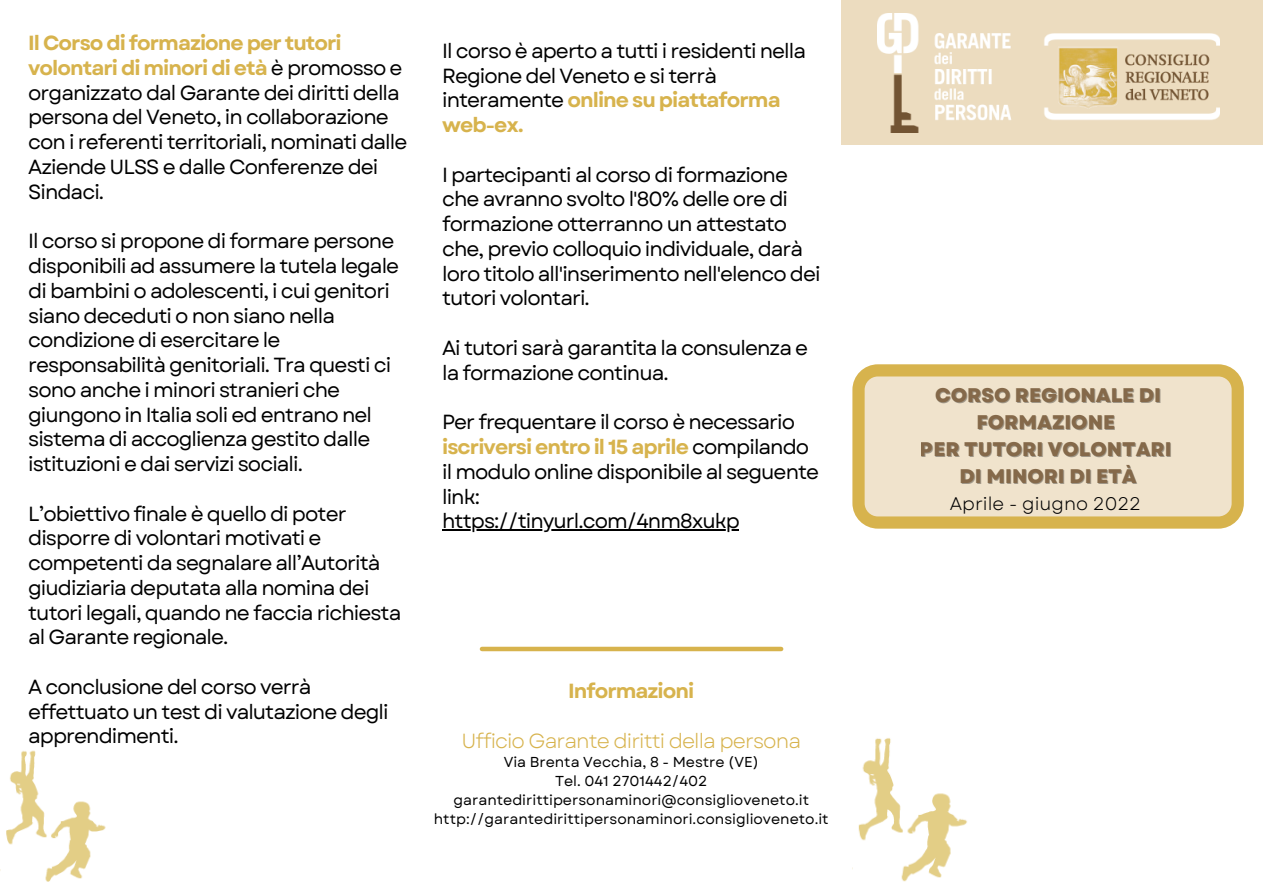
<style>
.page{position:relative;width:1263px;height:894px;background:#fff}
.page>*{position:absolute;margin:0;border:0;box-sizing:border-box;transform-origin:0 0}
.t1{font:20.4px/24.8px "Garet";letter-spacing:-.045em;color:#000}
.t2{font:20.4px "Garet";letter-spacing:-.045em;color:#d7b34d}
.t3{font:700 20.4px "Garet";letter-spacing:-.045em;color:#d7b34d}
.t4{font:800 19.8px/27px "Garet";color:#725433;text-align:center}
.t5{font:18.15px "Garet";color:#000}
.t6{font:14.4px "Garet";color:#000}
.s1{font-weight:700;color:#d7b34d}
</style>
<div class="page">
<div style="left:841px;top:0;width:422px;height:145px;background:#ecdcbf"></div>
<img style="left:877px;top:13px;width:342px;height:119px">
<hr style="left:442px;top:529px;width:297px;height:1px;background:#000">
<div style="left:482px;top:646px;width:299px;height:5px;background:#d7b34d"></div>
<img style="left:0;top:750px;width:106px;height:132px">
<img style="left:852px;top:738px;width:115px;height:144px">
<svg style="left:852px;top:364px;width:392px;height:164px;fill:#f0e3cc"></svg>
<p class="t1" style="left:28px;top:31px;width:381px"><span class="s1">Il Corso di formazione per tutori volontari di minori di età</span> è promosso e organizzato dal Garante dei diritti della persona del Veneto, in collaborazione con i referenti territoriali, nominati dalle Aziende ULSS e dalle Conferenze dei Sindaci.</p>
<p class="t1" style="left:28px;top:229px;width:373px">Il corso si propone di formare persone disponibili ad assumere la tutela legale di bambini o adolescenti, i cui genitori siano deceduti o non siano nella condizione di esercitare le responsabilità genitoriali. Tra questi ci sono anche i minori stranieri che giungono in Italia soli ed entrano nel sistema di accoglienza gestito dalle istituzioni e dai servizi sociali.</p>
<p class="t1" style="left:28px;top:501px;width:375px">L’obiettivo finale è quello di poter disporre di volontari motivati e competenti da segnalare all’Autorità giudiziaria deputata alla nomina dei tutori legali, quando ne faccia richiesta al Garante regionale.</p>
<p class="t1" style="left:28px;top:674px;width:362px">A conclusione del corso verrà effettuato un test di valutazione degli apprendimenti.</p>
<p class="t3" style="left:568px;top:676px;width:128px">Informazioni</p>
<p class="t1" style="left:442px;top:38px;width:365px">Il corso è aperto a tutti i residenti nella<br>Regione del Veneto e si terrà interamente <span class="s1">online su piattaforma web-ex.</span></p>
<p class="t1" style="left:442px;top:162px;width:380px">I partecipanti al corso di formazione che avranno svolto l'80% delle ore di formazione otterranno un attestato che, previo colloquio individuale, darà loro titolo all'inserimento nell'elenco dei tutori volontari.</p>
<p class="t1" style="left:442px;top:335px;width:368px">Ai tutori sarà garantita la consulenza e la formazione continua.</p>
<p class="t1" style="left:442px;top:410px;width:379px">Per frequentare il corso è necessario <span class="s1">iscriversi entro il 15 aprile</span> compilando il modulo online disponibile al seguente link:</p>
<p class="t1" style="left:442px;top:508px;width:299px">https://tinyurl.com/4nm8xukp</p>
<p class="t2" style="left:461px;top:725px;width:341px">Ufficio Garante diritti della persona</p>
<p class="t6" style="left:504px;top:751px;width:257px">Via Brenta Vecchia, 8 - Mestre (VE)</p>
<p class="t6" style="left:555px;top:770px;width:154px">Tel. 041 2701442/402</p>
<p class="t6" style="left:453px;top:789px;width:357px">garantedirittipersonaminori@consiglioveneto.it</p>
<p class="t6" style="left:434px;top:808px;width:396px">http://garantedirittipersonaminori.consiglioveneto.it</p>
<p class="t4" style="left:920px;top:382px;width:253px">CORSO REGIONALE DI<br>FORMAZIONE<br>PER TUTORI VOLONTARI<br>DI MINORI DI ETÀ</p>
<p class="t5" style="left:950px;top:490px;width:193px">Aprile - giugno 2022</p>
</div>
